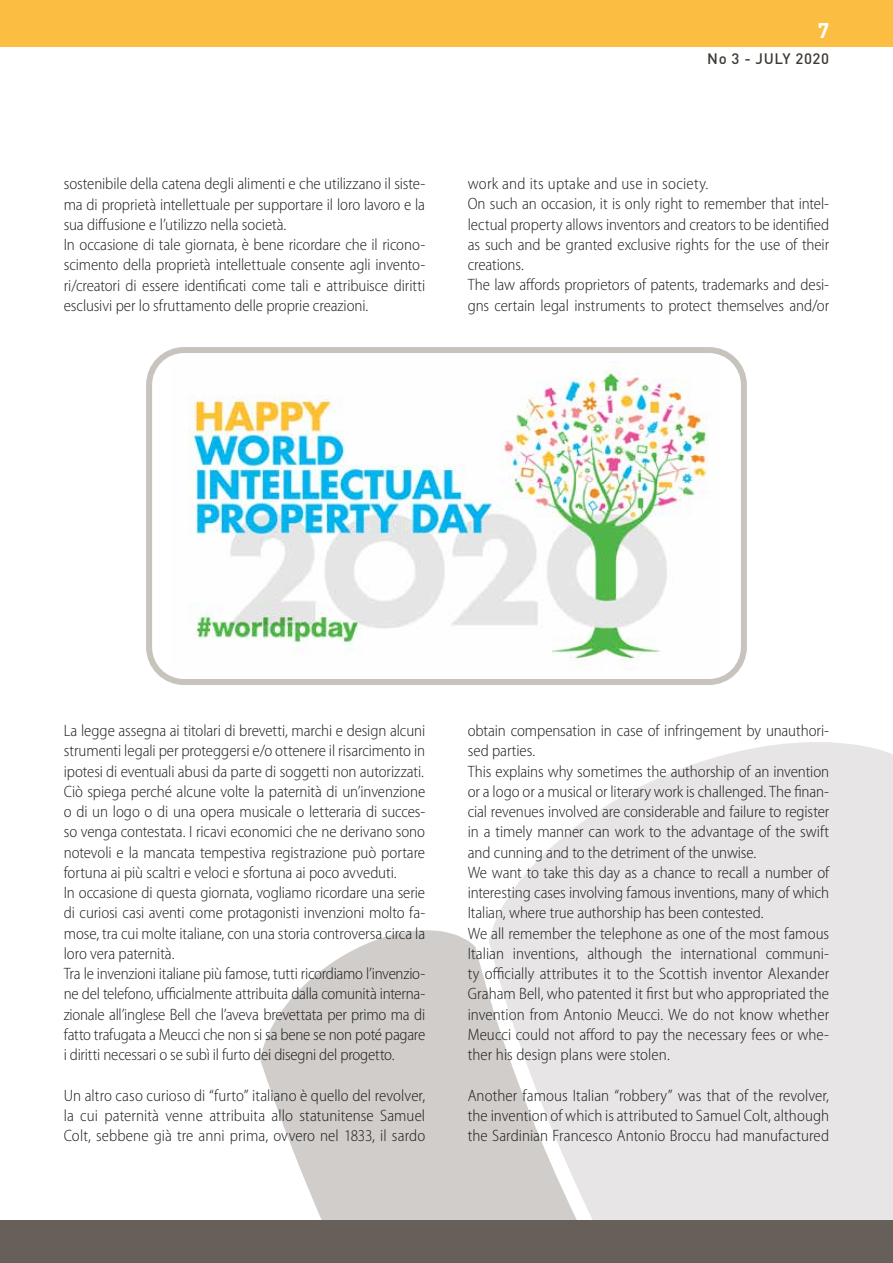
<style>
.page{position:relative;width:893px;height:1263px;background:#fff}
.page>*{position:absolute;margin:0;border:0;box-sizing:border-box;transform-origin:0 0}
.t1{font:700 21px "FFDIN Pro";color:#fff}
.t2{font:300 semi-condensed 16.5px/20.2px "Myriad Pro";letter-spacing:-.005em;color:#1d1d1b}
.t3{font:500 15px "FFDIN Pro";letter-spacing:.04em;color:#3f3934}
</style>
<div class="page">
<svg style="left:261px;top:930px;width:228px;height:290px;fill:#d0cdcb"></svg>
<svg style="left:489px;top:742px;width:404px;height:478px;background:#e8e6e6"></svg>
<div style="left:0;top:0;width:893px;height:47px;background:#fbbe43"></div>
<div style="left:0;top:1220px;width:893px;height:43px;background:#665f5a"></div>
<img style="left:188px;top:361px;width:520px;height:304px">
<div style="left:146px;top:347px;width:601px;height:338px;border:6px solid #c8c3bc;border-radius:35px"></div>
<p class="t1" style="left:818px;top:13px;width:13px">7</p>
<p class="t3" style="left:707px;top:46px;width:123px">No 3 - JULY 2020</p>
<p class="t2" style="left:64px;top:174px;width:363px">sostenibile della catena degli alimenti e che utilizzano il siste&shy;ma di proprietà intellettuale per supportare il loro lavoro e la sua diffusione e l’utilizzo nella società.<br>In occasione di tale giornata, è bene ricordare che il ricono&shy;scimento della proprietà intellettuale consente agli invento&shy;ri/creatori di essere identificati come tali e attribuisce diritti esclusivi per lo sfruttamento delle proprie creazioni.</p>
<p class="t2" style="left:468px;top:174px;width:363px">work and its uptake and use in society.<br>On such an occasion, it is only right to remember that intel&shy;lectual property allows inventors and creators to be identified as such and be granted exclusive rights for the use of their creations.<br>The law affords proprietors of patents, trademarks and desi&shy;gns certain legal instruments to protect themselves and/or</p>
<p class="t2" style="left:64px;top:721px;width:363px">La legge assegna ai titolari di brevetti, marchi e design alcuni strumenti legali per proteggersi e/o ottenere il risarcimento in ipotesi di eventuali abusi da parte di soggetti non autorizzati.<br>Ciò spiega perché alcune volte la paternità di un’invenzione o di un logo o di una opera musicale o letteraria di succes&shy;so venga contestata. I ricavi economici che ne derivano sono notevoli e la mancata tempestiva registrazione può portare fortuna ai più scaltri e veloci e sfortuna ai poco avveduti.<br>In occasione di questa giornata, vogliamo ricordare una serie di curiosi casi aventi come protagonisti invenzioni molto fa&shy;mose, tra cui molte italiane, con una storia controversa circa la loro vera paternità.<br>Tra le invenzioni italiane più famose, tutti ricordiamo l’invenzio&shy;ne del telefono, ufficialmente attribuita dalla comunità interna&shy;zionale all’inglese Bell che l’aveva brevettata per primo ma di fatto trafugata a Meucci che non si sa bene se non poté pagare i diritti necessari o se subì il furto dei disegni del progetto.</p>
<p class="t2" style="left:64px;top:1085px;width:363px;text-align:justify">Un altro caso curioso di “furto” italiano è quello del revolver, la cui paternità venne attribuita allo statunitense Samuel Colt, sebbene già tre anni prima, ovvero nel 1833, il sardo</p>
<p class="t2" style="left:468px;top:721px;width:363px">obtain compensation in case of infringement by unauthori&shy;sed parties.<br>This explains why sometimes the authorship of an invention or a logo or a musical or literary work is challenged. The finan&shy;cial revenues involved are considerable and failure to register in a timely manner can work to the advantage of the swift and cunning and to the detriment of the unwise.<br>We want to take this day as a chance to recall a number of interesting cases involving famous inventions, many of which Italian, where true authorship has been contested.<br>We all remember the telephone as one of the most famous Italian inventions, although the international communi&shy;ty officially attributes it to the Scottish inventor Alexander Graham Bell, who patented it first but who appropriated the invention from Antonio Meucci. We do not know whether Meucci could not afford to pay the necessary fees or whe&shy;ther his design plans were stolen.</p>
<p class="t2" style="left:468px;top:1085px;width:363px;text-align:justify">Another famous Italian “robbery” was that of the revolver, the invention of which is attributed to Samuel Colt, although the Sardinian Francesco Antonio Broccu had manufactured</p>
</div>
